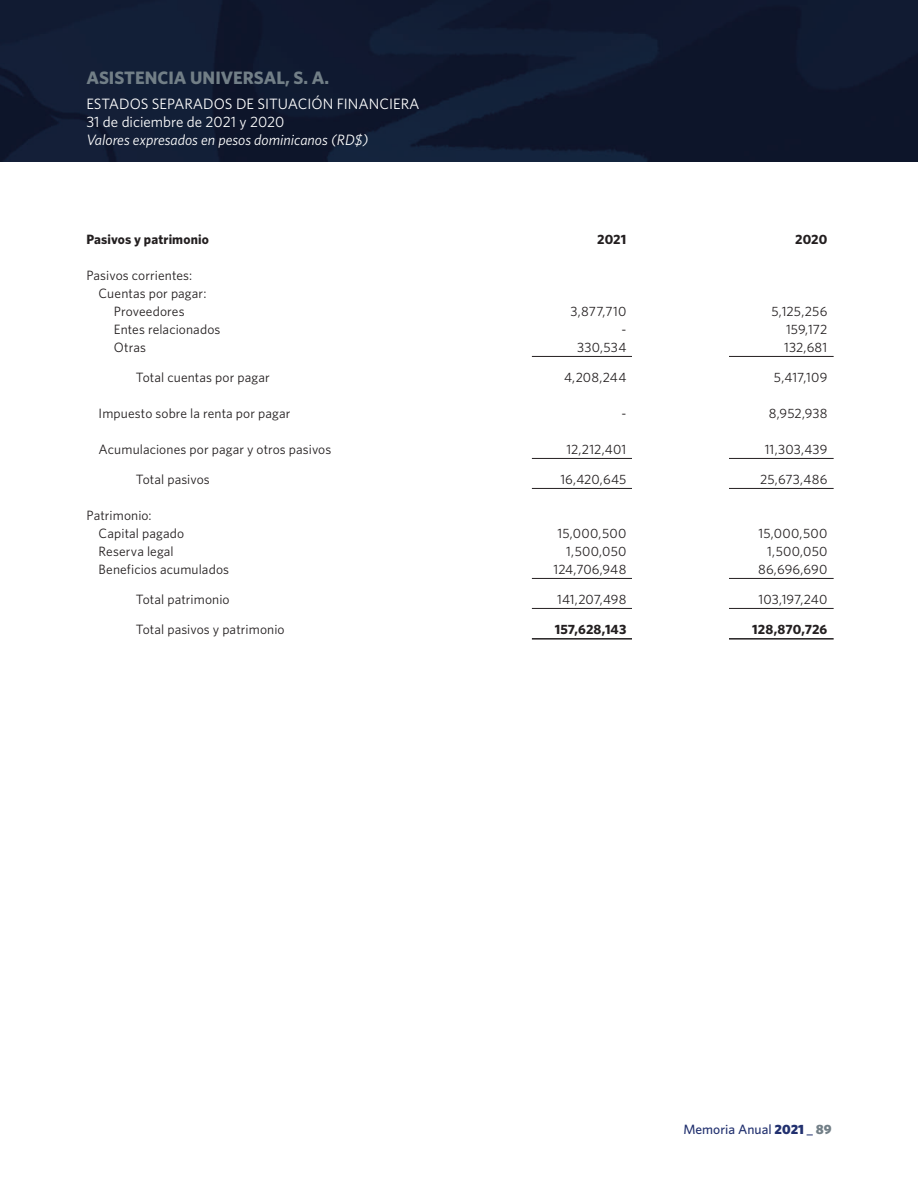
<style>
.page{position:relative;width:918px;height:1188px;background:#fff}
.page>*{position:absolute;margin:0;border:0;box-sizing:border-box;transform-origin:0 0}
.t1{font:700 18px "Whitney";color:#727f87}
.t2{font:15px/18px "Whitney";color:#fff}
.t3{font:italic 15px "Whitney";color:#fff}
.t4{font:13.5px/18px "Whitney";letter-spacing:.01em;color:#231f20}
.t5{font:700 13.5px "Whitney";letter-spacing:.005em;color:#231f20}
.t6{font:500 13.5px "Whitney";color:#22316f}
.s1{font-weight:900}
.s2{font-weight:700}
.s3{font-weight:900;color:#727f87}
</style>
<div class="page">
<img style="left:0;top:0;width:918px;height:162px">
<hr style="left:532px;top:356px;width:302px;height:1px;background:#231f20">
<hr style="left:532px;top:458px;width:302px;height:1px;background:#231f20">
<hr style="left:532px;top:488px;width:302px;height:1px;background:#231f20">
<hr style="left:532px;top:578px;width:302px;height:1px;background:#231f20">
<hr style="left:532px;top:608px;width:302px;height:1px;background:#231f20">
<hr style="left:532px;top:638px;width:302px;height:2px;background:#231f20">
<div style="left:633px;top:216px;width:96px;height:504px;background:#fff"></div>
<h1 class="t1" style="left:86px;top:67px;width:244px">ASISTENCIA UNIVERSAL, S. A.</h1>
<p class="t2" style="left:86px;top:94px;width:335px">ESTADOS SEPARADOS DE SITUACIÓN FINANCIERA<br>31 de diciembre de 2021 y 2020</p>
<p class="t3" style="left:86px;top:131px;width:283px">Valores expresados en pesos dominicanos (RD$)</p>
<p class="t5" style="left:86px;top:231px;width:124px">Pasivos y patrimonio</p>
<p class="t5" style="left:597px;top:231px;width:31px">2021</p>
<p class="t5" style="left:795px;top:231px;width:34px">2020</p>
<p class="t4" style="left:86px;top:266px;width:107px">Pasivos corrientes:</p>
<p class="t4" style="left:99px;top:284px;width:109px">Cuentas por pagar:</p>
<p class="t4" style="left:114px;top:302px;width:72px">Proveedores</p>
<p class="t4" style="left:571px;top:302px;width:57px">3,877,710</p>
<p class="t4" style="left:771px;top:302px;width:57px">5,125,256</p>
<p class="t4" style="left:114px;top:320px;width:108px">Entes relacionados</p>
<p class="t4" style="left:621px;top:320px;width:6px">-</p>
<p class="t4" style="left:786px;top:320px;width:43px">159,172</p>
<p class="t4" style="left:114px;top:338px;width:34px">Otras</p>
<p class="t4" style="left:577px;top:338px;width:51px">330,534</p>
<p class="t4" style="left:784px;top:338px;width:45px">132,681</p>
<p class="t4" style="left:136px;top:368px;width:135px">Total cuentas por pagar</p>
<p class="t4" style="left:564px;top:368px;width:64px">4,208,244</p>
<p class="t4" style="left:774px;top:368px;width:55px">5,417,109</p>
<p class="t4" style="left:99px;top:404px;width:193px">Impuesto sobre la renta por pagar</p>
<p class="t4" style="left:621px;top:404px;width:6px">-</p>
<p class="t4" style="left:769px;top:404px;width:60px">8,952,938</p>
<p class="t4" style="left:99px;top:440px;width:234px">Acumulaciones por pagar y otros pasivos</p>
<p class="t4" style="left:566px;top:440px;width:62px">12,212,401</p>
<p class="t4" style="left:765px;top:440px;width:64px">11,303,439</p>
<p class="t4" style="left:136px;top:470px;width:75px">Total pasivos</p>
<p class="t4" style="left:560px;top:470px;width:68px">16,420,645</p>
<p class="t4" style="left:760px;top:470px;width:69px">25,673,486</p>
<p class="t4" style="left:99px;top:506px;width:87px;text-indent:-12px">Patrimonio:<br>Capital pagado</p>
<p class="t4" style="left:558px;top:524px;width:70px">15,000,500</p>
<p class="t4" style="left:759px;top:524px;width:70px">15,000,500</p>
<p class="t4" style="left:99px;top:542px;width:77px">Reserva legal</p>
<p class="t4" style="left:566px;top:542px;width:62px">1,500,050</p>
<p class="t4" style="left:767px;top:542px;width:62px">1,500,050</p>
<p class="t4" style="left:99px;top:560px;width:132px">Beneficios acumulados</p>
<p class="t4" style="left:554px;top:560px;width:74px">124,706,948</p>
<p class="t4" style="left:758px;top:560px;width:71px">86,696,690</p>
<p class="t4" style="left:136px;top:590px;width:95px">Total patrimonio</p>
<p class="t4" style="left:557px;top:590px;width:71px">141,207,498</p>
<p class="t4" style="left:758px;top:590px;width:70px">103,197,240</p>
<p class="t4" style="left:136px;top:620px;width:150px">Total pasivos y patrimonio</p>
<p class="t5" style="left:555px;top:621px;width:73px">157,628,143</p>
<p class="t5" style="left:752px;top:621px;width:77px">128,870,726</p>
<p class="t6" style="left:683px;top:1121px;width:150px">Memoria Anual <span class="s1">2021</span> <span class="s2">_</span> <span class="s3">89</span></p>
</div>
